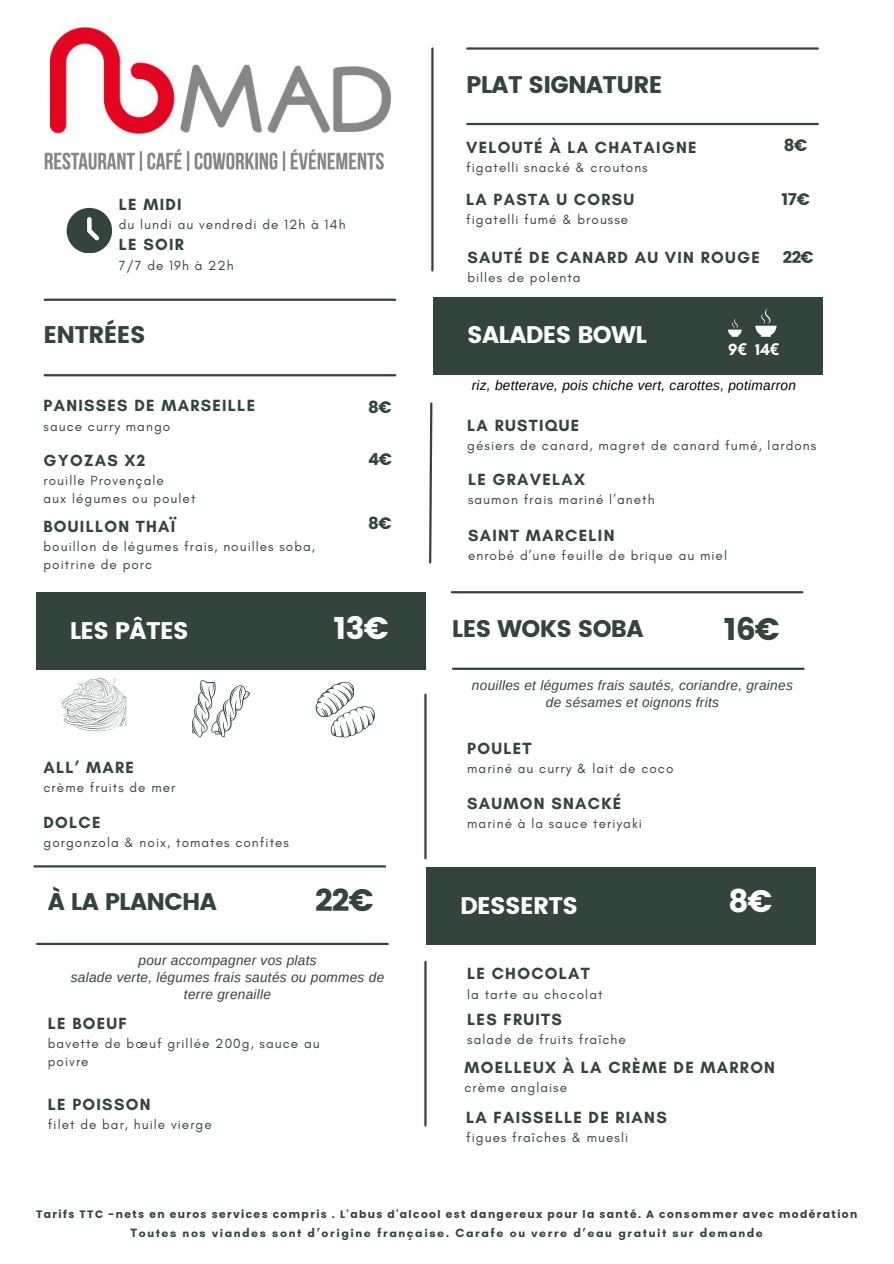
<style>
.page{position:relative;width:894px;height:1264px;background:#fff}
.page>*{position:absolute;margin:0;border:0;box-sizing:border-box;transform-origin:0 0}
.t1{font:31.05px "Poppins";color:#33443c}
.t2{font:31.05px "Poppins";color:#fff}
.t3{font:24px "Poppins";letter-spacing:-.03em;color:#33443c}
.t4{font:24px "Poppins";letter-spacing:-.03em;color:#fff}
.t5{font:700 16.5px "Glacial Indifference";letter-spacing:.08em;color:#33443c}
.t6{font:16.5px "Poppins";color:#33443c}
.t7{font:700 16.5px "Glacial Indifference";color:#fff}
.t8{font:italic 13.65px/16.8px "Arimo";letter-spacing:.02em;color:#33443c;text-align:center}
.t9{font:italic 13.65px "Arimo";letter-spacing:.02em;color:#000}
.t10{font:13.5px/18px "Glacial Indifference";letter-spacing:.08em;color:#33443c}
.t11{font:700 12.3px "Glacial Indifference";letter-spacing:.13em;color:#33443c}
.t12{font:700 10.8px "Poppins";letter-spacing:.13em;color:#33443c}
.s1{font-family:"Noto Sans"}
</style>
<div class="page">
<hr style="left:45px;top:298px;width:350px;height:3px;background:#33443c">
<hr style="left:467px;top:47px;width:350px;height:3px;background:#33443c">
<div style="left:36px;top:592px;width:389px;height:78px;background:#33443c"></div>
<hr style="left:451px;top:591px;width:351px;height:2px;background:#33443c">
<hr style="left:45px;top:374px;width:350px;height:2px;background:#33443c">
<hr style="left:467px;top:123px;width:350px;height:2px;background:#33443c">
<hr style="left:453px;top:667px;width:350px;height:3px;background:#33443c">
<hr style="left:431px;top:48px;width:2px;height:222px;background:#33443c">
<svg style="left:429px;top:402px;width:4px;height:162px"></svg>
<div style="left:433px;top:297px;width:390px;height:78px;background:#33443c"></div>
<svg style="left:728px;top:318px;width:13px;height:18px"></svg>
<svg style="left:755px;top:309px;width:21px;height:28px"></svg>
<hr style="left:424px;top:694px;width:2px;height:164px;background:#33443c">
<img style="left:49px;top:26px;width:342px;height:109px">
<img style="left:44px;top:149px;width:340px;height:22px">
<hr style="left:34px;top:865px;width:351px;height:2px;background:#33443c">
<div style="left:426px;top:867px;width:389px;height:78px;background:#33443c"></div>
<hr style="left:424px;top:961px;width:2px;height:164px;background:#33443c">
<svg style="left:67px;top:208px;width:45px;height:45px"></svg>
<hr style="left:37px;top:942px;width:350px;height:3px;background:#33443c">
<svg style="left:315px;top:682px;width:60px;height:55px"></svg>
<svg style="left:192px;top:680px;width:57px;height:57px"></svg>
<svg style="left:62px;top:678px;width:65px;height:53px"></svg>
<p class="t3" style="left:466px;top:70px;width:198px">PLAT SIGNATURE</p>
<p class="t5" style="left:466px;top:137px;width:232px">VELOUTÉ À LA CHATAIGNE</p>
<p class="t10" style="left:466px;top:158px;width:183px">figatelli snacké &amp; croutons</p>
<h2 class="t6" style="left:783px;top:136px;width:25px">8€</h2>
<p class="t5" style="left:119px;top:194px;width:64px">LE MIDI</p>
<h6 class="t6" style="left:781px;top:190px;width:30px">17€</h6>
<p class="t10" style="left:119px;top:215px;width:228px">du lundi au vendredi de 12h à 14h</p>
<p class="t5" style="left:119px;top:235px;width:67px">LE SOIR</p>
<p class="t10" style="left:119px;top:256px;width:116px">7/7 de 19h à 22h</p>
<p class="t5" style="left:466px;top:189px;width:170px">LA PASTA U CORSU</p>
<p class="t10" style="left:466px;top:211px;width:164px">figatelli fumé &amp; brousse</p>
<p class="t5" style="left:467px;top:247px;width:294px">SAUTÉ DE CANARD AU VIN ROUGE</p>
<p class="t10" style="left:467px;top:268px;width:115px">billes de polenta</p>
<h2 class="t6" style="left:782px;top:248px;width:33px">22€</h2>
<h3 class="t3" style="left:44px;top:320px;width:103px">ENTRÉES</h3>
<p class="t5" style="left:44px;top:396px;width:213px">PANISSES DE MARSEILLE</p>
<p class="t10" style="left:44px;top:417px;width:128px">sauce curry mango</p>
<h6 class="t5" style="left:44px;top:450px;width:103px">GYOZAS X2</h6>
<h6 class="t10" style="left:44px;top:471px;width:122px">rouille Provençale</h6>
<h3 class="t10" style="left:44px;top:489px;width:153px">aux légumes ou poulet</h3>
<p class="t5" style="left:44px;top:516px;width:133px">BOUILLON THAÏ</p>
<p class="t10" style="left:44px;top:537px;width:273px">bouillon de légumes frais, nouilles soba, poitrine de porc</p>
<h3 class="t6" style="left:368px;top:397px;width:25px">8€</h3>
<h2 class="t6" style="left:368px;top:450px;width:26px">4€</h2>
<p class="t6" style="left:368px;top:514px;width:25px">8€</p>
<h2 class="t4" style="left:467px;top:320px;width:181px">SALADES BOWL</h2>
<p class="t7" style="left:727px;top:340px;width:53px">9<span class="s1">€</span> 14<span class="s1">€</span></p>
<h2 class="t9" style="left:471px;top:378px;width:326px">riz, betterave, pois chiche vert, carottes, potimarron</h2>
<p class="t5" style="left:467px;top:415px;width:114px">LA RUSTIQUE</p>
<p class="t10" style="left:467px;top:436px;width:350px">gésiers de canard, magret de canard fumé, lardons</p>
<p class="t5" style="left:468px;top:469px;width:119px">LE GRAVELAX</p>
<p class="t10" style="left:468px;top:490px;width:188px">saumon frais mariné l’aneth</p>
<p class="t5" style="left:468px;top:525px;width:148px">SAINT MARCELIN</p>
<p class="t10" style="left:468px;top:546px;width:260px">enrobé d’une feuille de brique au miel</p>
<p class="t2" style="left:333px;top:609px;width:57px">13€</p>
<h3 class="t4" style="left:70px;top:616px;width:120px">LES PÂTES</h3>
<h3 class="t3" style="left:451px;top:615px;width:193px">LES WOKS SOBA</h3>
<h6 class="t1" style="left:723px;top:610px;width:58px">16€</h6>
<p class="t5" style="left:44px;top:757px;width:92px">ALL’ MARE</p>
<p class="t10" style="left:44px;top:778px;width:133px">crème fruits de mer</p>
<p class="t5" style="left:44px;top:812px;width:59px">DOLCE</p>
<p class="t10" style="left:44px;top:833px;width:247px">gorgonzola &amp; noix, tomates confites</p>
<p class="t3" style="left:48px;top:887px;width:171px">À LA PLANCHA</p>
<h1 class="t1" style="left:315px;top:882px;width:60px">22€</h1>
<p class="t8" style="left:71px;top:951px;width:315px">pour accompagner vos plats<br>salade verte, légumes frais sautés ou pommes de terre grenaille</p>
<p class="t5" style="left:48px;top:1013px;width:80px">LE BOEUF</p>
<p class="t10" style="left:48px;top:1034px;width:273px">bavette de bœuf grillée 200g, sauce au poivre</p>
<p class="t5" style="left:48px;top:1094px;width:104px">LE POISSON</p>
<p class="t10" style="left:48px;top:1115px;width:165px">filet de bar, huile vierge</p>
<h5 class="t8" style="left:472px;top:676px;width:322px">nouilles et légumes frais sautés, coriandre, graines de sésames et oignons frits</h5>
<p class="t5" style="left:467px;top:738px;width:66px">POULET</p>
<p class="t10" style="left:467px;top:759px;width:208px">mariné au curry &amp; lait de coco</p>
<p class="t5" style="left:467px;top:793px;width:156px">SAUMON SNACKÉ</p>
<p class="t10" style="left:467px;top:814px;width:176px">mariné à la sauce teriyaki</p>
<h1 class="t4" style="left:460px;top:891px;width:119px">DESSERTS</h1>
<p class="t5" style="left:467px;top:963px;width:124px">LE CHOCOLAT</p>
<p class="t10" style="left:467px;top:984px;width:137px">la tarte au chocolat</p>
<p class="t5" style="left:467px;top:1009px;width:96px">LES FRUITS</p>
<p class="t10" style="left:467px;top:1030px;width:160px">salade de fruits fraîche</p>
<h1 class="t2" style="left:728px;top:883px;width:46px">8€</h1>
<p class="t5" style="left:464px;top:1057px;width:312px">MOELLEUX À LA CRÈME DE MARRON</p>
<p class="t10" style="left:464px;top:1078px;width:104px">crème anglaise</p>
<p class="t5" style="left:466px;top:1107px;width:202px">LA FAISSELLE DE RIANS</p>
<p class="t10" style="left:466px;top:1128px;width:163px">figues fraîches &amp; muesli</p>
<h3 class="t12" style="left:36px;top:1206px;width:822px">Tarifs TTC -nets en euros services compris . L'abus d'alcool est dangereux pour la santé. A consommer avec modération</h3>
<h2 class="t11" style="left:130px;top:1225px;width:634px">Toutes nos viandes sont d’origine française. Carafe ou verre d’eau gratuit sur demande</h2>
</div>
